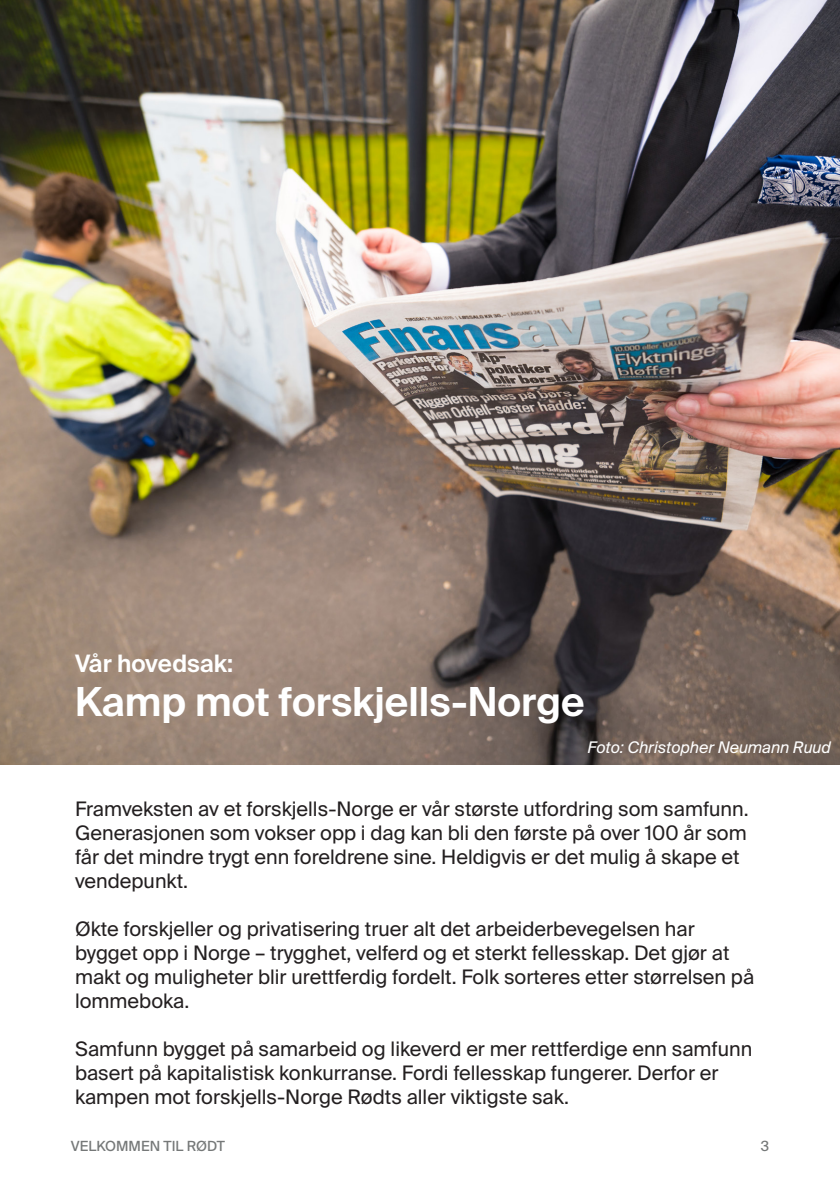
<style>
.page{position:relative;width:840px;height:1191px;background:#fff}
.page>*{position:absolute;margin:0;border:0;box-sizing:border-box;transform-origin:0 0}
.Underoverskrift_H3{font:600 40px "Suisse Intl";color:#fff}
.Underoverskrift_H3-2{font:600 24px "Suisse Intl";color:#fff}
.Brødtekst_1__avsnitt{font:20px/24px "Suisse Intl";color:#231f20}
.Bildetekst{font:italic 16px "Suisse Intl";color:#fff}
.t1{font:14px "Suisse Intl";color:#757878}
</style>
<div class="page">
<img style="left:0;top:0;width:839px;height:764px">
<p class="Underoverskrift_H3-2" style="left:75px;top:650px;width:160px">Vår hovedsak:</p>
<p class="Underoverskrift_H3" style="left:75px;top:679px;width:510px">Kamp mot forskjells-Norge</p>
<p class="Bildetekst" style="left:587px;top:737px;width:245px">Foto: Christopher Neumann Ruud</p>
<p class="Brødtekst_1__avsnitt" style="left:75px;top:797px;width:675px">Framveksten av et forskjells-Norge er vår største utfordring som samfunn.<br>Generasjonen som vokser opp i dag kan bli den første på over 100 år som får det mindre trygt enn foreldrene sine. Heldigvis er det mulig å skape et vendepunkt.</p>
<p class="Brødtekst_1__avsnitt" style="left:75px;top:917px;width:680px">Økte forskjeller og privatisering truer alt det arbeiderbevegelsen har bygget opp i Norge – trygghet, velferd og et sterkt fellesskap. Det gjør at makt og muligheter blir urettferdig fordelt. Folk sorteres etter størrelsen på lommeboka.</p>
<p class="Brødtekst_1__avsnitt" style="left:75px;top:1037px;width:678px">Samfunn bygget på samarbeid og likeverd er mer rettferdige enn samfunn basert på kapitalistisk konkurranse. Fordi fellesskap fungerer. Derfor er kampen mot forskjells-Norge Rødts aller viktigste sak.</p>
<p class="t1" style="left:71px;top:1137px;width:155px">VELKOMMEN TIL RØDT</p>
<p class="t1" style="left:760px;top:1137px;width:10px">3</p>
</div>
